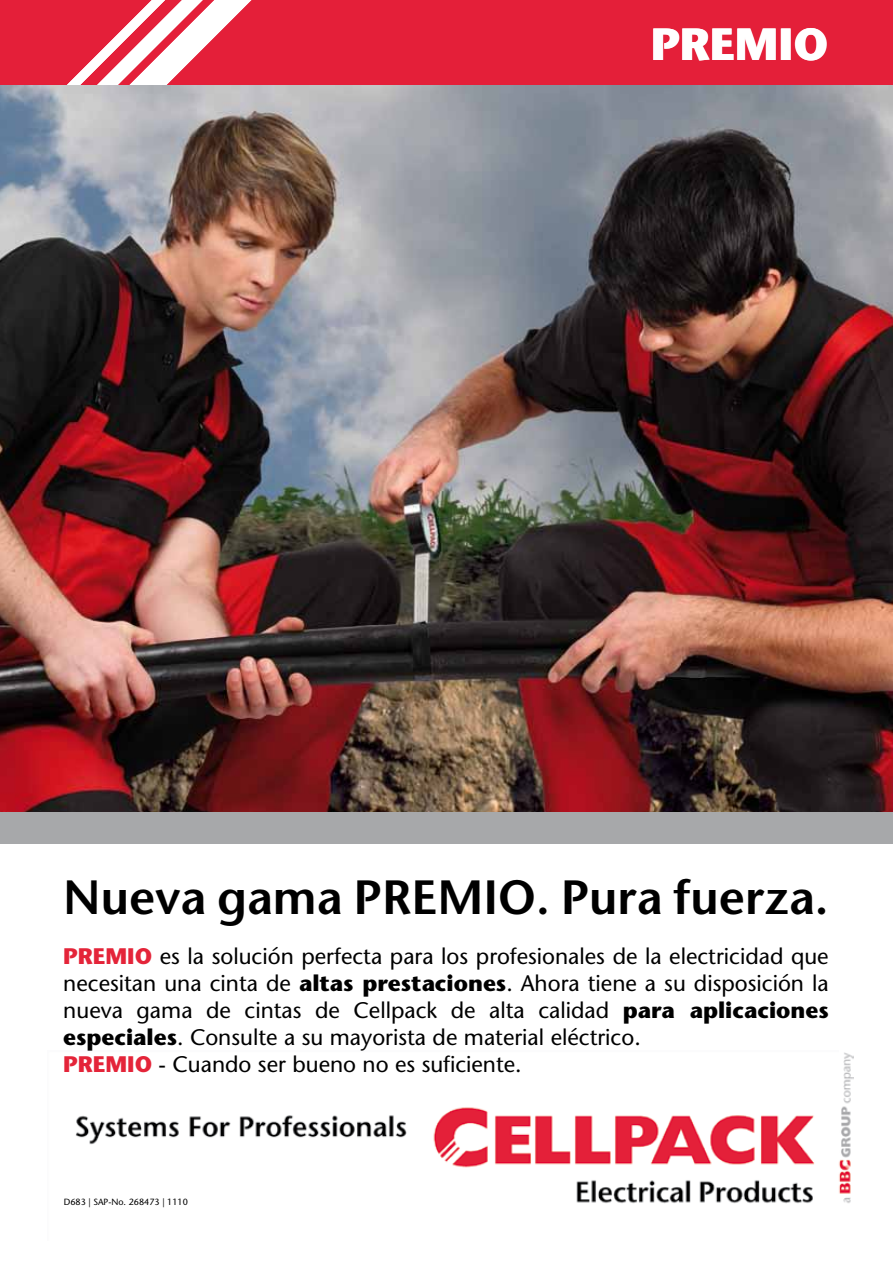
<style>
.page{position:relative;width:893px;height:1263px;background:#fff}
.page>*{position:absolute;margin:0;border:0;box-sizing:border-box;transform-origin:0 0}
.t1{font:600 48px "Stone Sans LT";color:#000}
.t2{font:700 45px "Stone Sans LT";color:#fff}
.t3{font:22.5px/27px "Stone Sans LT";color:#000}
.t4{font:9px "Stone Sans LT";color:#000}
.s1{font-weight:700;color:#e42439}
.s2{font-weight:700}
</style>
<div class="page">
<div style="left:0;top:0;width:893px;height:87px;background:#e41f39"></div>
<img style="left:75px;top:1052px;width:779px;height:151px">
<svg style="left:67px;top:0;width:184px;height:85px"></svg>
<img style="left:0;top:85px;width:893px;height:727px">
<div style="left:0;top:812px;width:893px;height:32px;background:#a7a8aa"></div>
<h2 class="t2" style="left:651px;top:17px;width:179px">PREMIO</h2>
<h1 class="t1" style="left:63px;top:869px;width:767px">Nueva gama PREMIO. Pura fuerza.</h1>
<p class="t3" style="left:63px;top:943px;width:767px"><span class="s1">PREMIO</span> es la solución perfecta para los profesionales de la electricidad que necesitan una cinta de <span class="s2">altas prestaciones</span>. Ahora tiene a su disposición la nueva gama de cintas de Cellpack de alta calidad <span class="s2">para aplicaciones especiales</span>. Consulte a su mayorista de material eléctrico.<br><span class="s1">PREMIO</span> - Cuando ser bueno no es suficiente.</p>
<p class="t4" style="left:64px;top:1196px;width:126px">D683 | SAP-No. 268473 | 1110</p>
</div>
